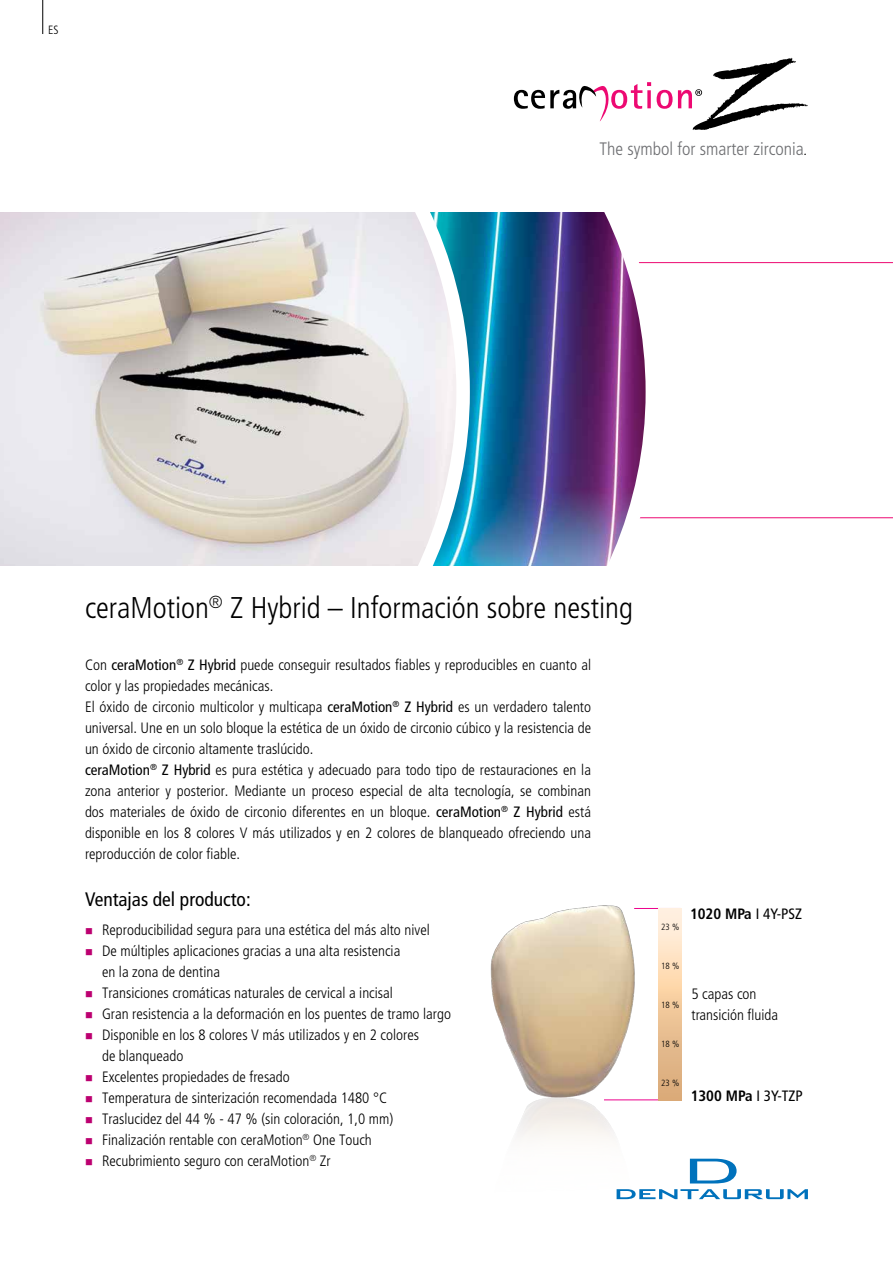
<style>
.page{position:relative;width:893px;height:1263px;background:#fff}
.page>*{position:absolute;margin:0;border:0;box-sizing:border-box;transform-origin:0 0}
.t1{font:300 condensed 30px "Frutiger LT Std";color:#000}
.t2{font:condensed 19.5px "Frutiger LT Std";color:#000}
.t3{font:300 condensed 18px "Frutiger LT Std";color:#6d6e71}
.t4{font:300 condensed 15px/21px "Frutiger LT Std";color:#000}
.t5{font:700 condensed 15px "Frutiger LT Std";color:#000}
.t6{font:300 condensed 12px "Frutiger LT Std";color:#000}
.t7{font:300 condensed 9px "Frutiger LT Std";color:#000}
.s1{font-style:italic;font-stretch:normal;font-size:15px;color:#000}
.s2{font-weight:400}
</style>
<div class="page">
<img style="left:490px;top:905px;width:152px;height:295px">
<hr style="left:52px;top:262px;width:841px;height:1px;background:#ed0972">
<hr style="left:52px;top:517px;width:841px;height:1px;background:#ed0972">
<img style="left:470px;top:212px;width:189px;height:354px">
<svg style="left:0;top:212px;width:470px;height:354px;background:#d4d4d3"></svg>
<svg style="left:514px;top:82px;width:137px;height:39px"></svg>
<svg style="left:657px;top:57px;width:151px;height:73px"></svg>
<svg style="left:603px;top:908px;width:78px;height:193px"></svg>
<div style="left:658px;top:908px;width:23px;height:192px;background:linear-gradient(to bottom,#fff5df,#daa66f)"></div>
<svg style="left:617px;top:1189px;width:191px;height:10px"></svg>
<svg style="left:690px;top:1159px;width:47px;height:24px"></svg>
<hr style="left:42px;top:0;width:1px;height:34px;background:#000">
<p class="t6" style="left:48px;top:23px;width:12px">ES</p>
<p class="t3" style="left:600px;top:139px;width:210px">The symbol for smarter zirconia<span class="s1">.</span></p>
<h1 class="t1" style="left:85px;top:590px;width:549px">ceraMotion<sup>®</sup> Z Hybrid – Información sobre nesting</h1>
<p class="t4" style="left:85px;top:655px;width:508px">Con <span class="s2">ceraMotion</span><sup>®</sup> <span class="s2">Z Hybrid</span> puede conseguir resultados fiables y reproducibles en cuanto al color y las propiedades mecánicas.<br>El óxido de circonio multicolor y multicapa <span class="s2">ceraMotion</span><sup>®</sup> <span class="s2">Z Hybrid</span> es un verdadero talento universal. Une en un solo bloque la estética de un óxido de circonio cúbico y la resistencia de un óxido de circonio altamente traslúcido.<br><span class="s2">ceraMotion</span><sup>®</sup> <span class="s2">Z Hybrid</span> es pura estética y adecuado para todo tipo de restauraciones en la zona anterior y posterior. Mediante un proceso especial de alta tecnología, se combinan dos materiales de óxido de circonio diferentes en un bloque. <span class="s2">ceraMotion</span><sup>®</sup> <span class="s2">Z Hybrid</span> está disponible en los 8 colores V más utilizados y en 2 colores de blanqueado ofreciendo una reproducción de color fiable.</p>
<h2 class="t2" style="left:85px;top:888px;width:167px">Ventajas del producto:</h2>
<p class="t4" style="left:102px;top:920px;width:350px">Reproducibilidad segura para una estética del más alto nivel<br>De múltiples aplicaciones gracias a una alta resistencia<br>en la zona de dentina<br>Transiciones cromáticas naturales de cervical a incisal<br>Gran resistencia a la deformación en los puentes de tramo largo Disponible en los 8 colores V más utilizados y en 2 colores<br>de blanqueado<br>Excelentes propiedades de fresado<br>Temperatura de sinterización recomendada 1480 °C<br>Traslucidez del 44 % - 47 % (sin coloración, 1,0 mm)<br>Finalización rentable con ceraMotion<sup>®</sup> One Touch Recubrimiento seguro con ceraMotion<sup>®</sup> Zr</p>
<p class="t7" style="left:661px;top:922px;width:20px">23 %</p>
<p class="t7" style="left:661px;top:961px;width:20px">18 %</p>
<p class="t7" style="left:661px;top:1000px;width:20px">18 %</p>
<p class="t7" style="left:661px;top:1039px;width:20px">18 %</p>
<p class="t7" style="left:661px;top:1078px;width:20px">23 %</p>
<p class="t5" style="left:690px;top:905px;width:114px">1020 MPa <span class="s2">I 4Y-PSZ</span></p>
<p class="t4" style="left:691px;top:984px;width:88px">5 capas con transición fluida</p>
<p class="t5" style="left:691px;top:1087px;width:114px">1300 MPa <span class="s2">I 3Y-TZP</span></p>
</div>
